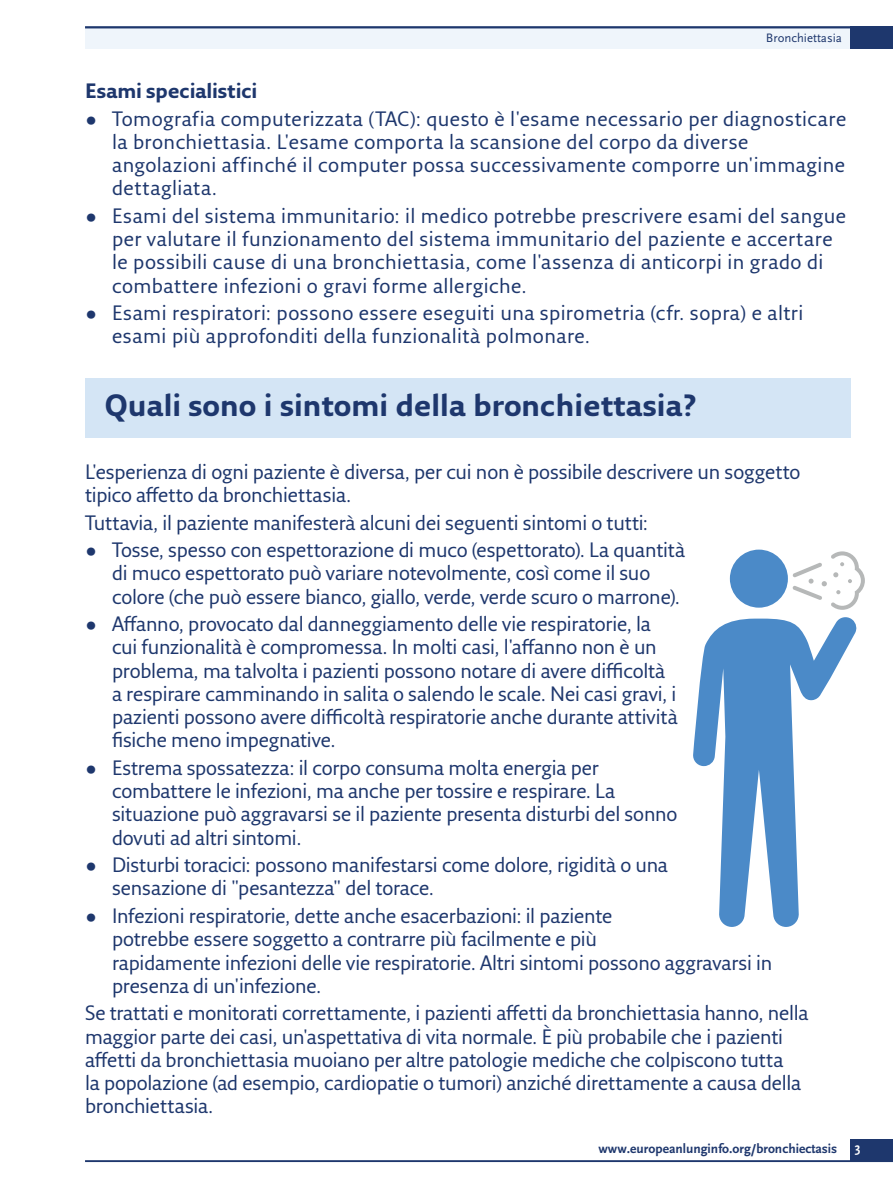
<style>
.page{position:relative;width:893px;height:1191px;background:#fff}
.page>*{position:absolute;margin:0;border:0;box-sizing:border-box;transform-origin:0 0}
.t1{font:700 30px "Fresco Sans Pro";color:#1e376d}
.H___B-head{font:20.25px/23.2px "Fresco Sans Pro";letter-spacing:-.005em;color:#1e376d}
.H___B-head-2{font:20.25px/23.2px "Fresco Sans Pro";letter-spacing:.02em;color:#1e376d}
.H___B-head-3{font:700 20.25px "Fresco Sans Pro";letter-spacing:-.01em;color:#1e376d}
.t2{font:700 13.5px "Scala Sans";color:#1e376d}
.Folio_left{font:700 13.5px "Scala Sans";color:#fff}
.t3{font:12.75px "Scala Sans";color:#1e376d}
</style>
<div class="page">
<div style="left:85px;top:26px;width:808px;height:23px;background:#eff5fb"></div>
<div style="left:850px;top:26px;width:43px;height:23px;background:#1e376d"></div>
<div style="left:850px;top:1138px;width:43px;height:23px;background:#1e376d"></div>
<hr style="left:85px;top:26px;width:808px;height:2px;background:#1e376d">
<hr style="left:85px;top:1160px;width:808px;height:2px;background:#1e376d">
<div style="left:85px;top:378px;width:765px;height:60px;background:#d4e5f5"></div>
<div style="left:730px;top:549px;width:58px;height:58px;background:#4b8ac8;border-radius:50%"></div>
<svg style="left:693px;top:617px;width:164px;height:310px"></svg>
<svg style="left:792px;top:551px;width:73px;height:59px"></svg>
<p class="t3" style="left:766px;top:31px;width:78px">Bronchiettasia</p>
<p class="H___B-head-3" style="left:85px;top:78px;width:174px">Esami specialistici</p>
<p class="H___B-head-2" style="left:112px;top:106px;width:736px;text-indent:-27px">• Tomografia computerizzata (TAC): questo è l'esame necessario per diagnosticare la bronchiettasia. L'esame comporta la scansione del corpo da diverse angolazioni affinché il computer possa successivamente comporre un'immagine dettagliata.</p>
<p class="H___B-head-2" style="left:112px;top:204px;width:736px;text-indent:-27px">• Esami del sistema immunitario: il medico potrebbe prescrivere esami del sangue per valutare il funzionamento del sistema immunitario del paziente e accertare le possibili cause di una bronchiettasia, come l'assenza di anticorpi in grado di combattere infezioni o gravi forme allergiche.</p>
<p class="H___B-head-2" style="left:112px;top:301px;width:693px;text-indent:-27px">• Esami respiratori: possono essere eseguiti una spirometria (cfr. sopra) e altri esami più approfonditi della funzionalità polmonare.</p>
<p class="t1" style="left:105px;top:386px;width:593px">Quali sono i sintomi della bronchiettasia?</p>
<p class="H___B-head" style="left:85px;top:459px;width:717px">L'esperienza di ogni paziente è diversa, per cui non è possibile descrivere un soggetto tipico affetto da bronchiettasia.</p>
<p class="H___B-head" style="left:85px;top:510px;width:565px">Tuttavia, il paziente manifesterà alcuni dei seguenti sintomi o tutti:</p>
<p class="H___B-head" style="left:112px;top:538px;width:575px;text-indent:-27px">• Tosse, spesso con espettorazione di muco (espettorato). La quantità di muco espettorato può variare notevolmente, così come il suo colore (che può essere bianco, giallo, verde, verde scuro o marrone).</p>
<p class="H___B-head" style="left:112px;top:612px;width:567px;text-indent:-27px">• Affanno, provocato dal danneggiamento delle vie respiratorie, la cui funzionalità è compromessa. In molti casi, l'affanno non è un problema, ma talvolta i pazienti possono notare di avere difficoltà a respirare camminando in salita o salendo le scale. Nei casi gravi, i pazienti possono avere difficoltà respiratorie anche durante attività fisiche meno impegnative.</p>
<p class="H___B-head" style="left:112px;top:755px;width:567px;text-indent:-27px">• Estrema spossatezza: il corpo consuma molta energia per combattere le infezioni, ma anche per tossire e respirare. La situazione può aggravarsi se il paziente presenta disturbi del sonno dovuti ad altri sintomi.</p>
<p class="H___B-head" style="left:112px;top:853px;width:558px;text-indent:-27px">• Disturbi toracici: possono manifestarsi come dolore, rigidità o una sensazione di "pesantezza" del torace.</p>
<p class="H___B-head" style="left:112px;top:903px;width:662px;text-indent:-27px">• Infezioni respiratorie, dette anche esacerbazioni: il paziente<br>potrebbe essere soggetto a contrarre più facilmente e più<br>rapidamente infezioni delle vie respiratorie. Altri sintomi possono aggravarsi in presenza di un'infezione.</p>
<p class="H___B-head" style="left:85px;top:1001px;width:725px">Se trattati e monitorati correttamente, i pazienti affetti da bronchiettasia hanno, nella maggior parte dei casi, un'aspettativa di vita normale. È più probabile che i pazienti affetti da bronchiettasia muoiano per altre patologie mediche che colpiscono tutta<br>la popolazione (ad esempio, cardiopatie o tumori) anziché direttamente a causa della bronchiettasia.</p>
<p class="t2" style="left:598px;top:1141px;width:240px">www.europeanlunginfo.org/bronchiectasis</p>
<p class="Folio_left" style="left:855px;top:1140px;width:7px">3</p>
</div>
